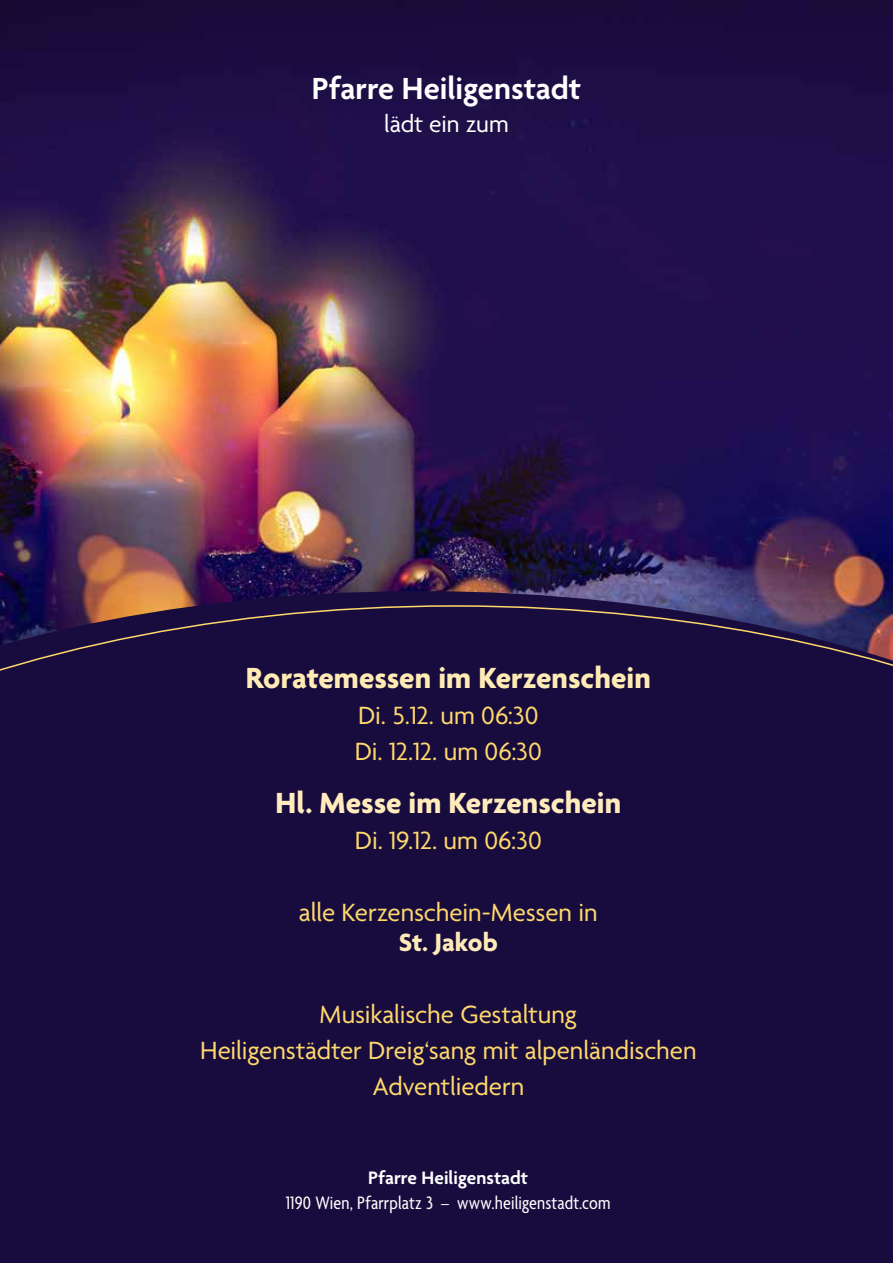
<style>
.page{position:relative;width:893px;height:1263px;background:#fff}
.page>*{position:absolute;margin:0;border:0;box-sizing:border-box;transform-origin:0 0}
.t1{font:600 33px "Agenda";color:#fff}
.t2{font:700 31.5px "Agenda";color:#ffebb3}
.t3{font:700 31.5px "Agenda";color:#ffebbc}
.t4{font:27px/36px "Agenda";letter-spacing:-.005em;color:#ffd86c}
.t5{font:700 27px "Agenda";color:#ffebba}
.t6{font:25.5px "Agenda";letter-spacing:-.005em;color:#fff}
.t7{font:condensed 19.5px "Agenda";letter-spacing:.01em;color:#fff}
.t8{font:600 19.5px "Agenda";color:#fff}
</style>
<div class="page">
<img style="left:0;top:0;width:893px;height:591px">
<img style="left:0;top:591px;width:893px;height:14px">
<div style="left:0;top:605px;width:893px;height:658px;background:#180c3e"></div>
<p class="t1" style="left:312px;top:71px;width:271px">Pfarre Heiligenstadt</p>
<p class="t6" style="left:384px;top:110px;width:126px">lädt ein zum</p>
<p class="t2" style="left:246px;top:661px;width:407px">Roratemessen im Kerzenschein</p>
<p class="t4" style="left:355px;top:699px;width:189px">Di. 5.12. um 06:30<br>Di. 12.12. um 06:30</p>
<p class="t3" style="left:275px;top:786px;width:347px">Hl. Messe im Kerzenschein</p>
<p class="t4" style="left:355px;top:824px;width:188px">Di. 19.12. um 06:30</p>
<p class="t4" style="left:299px;top:896px;width:300px">alle Kerzenschein-Messen in</p>
<p class="t5" style="left:399px;top:928px;width:101px">St. Jakob</p>
<p class="t4" style="left:200px;top:998px;width:498px;text-align:center">Musikalische Gestaltung<br>Heiligenstädter Dreig‘sang mit alpenländischen<br>Adventliedern</p>
<p class="t8" style="left:368px;top:1167px;width:161px">Pfarre Heiligenstadt</p>
<p class="t7" style="left:286px;top:1192px;width:326px">1190 Wien, Pfarrplatz 3 – www.heiligenstadt.com</p>
</div>
